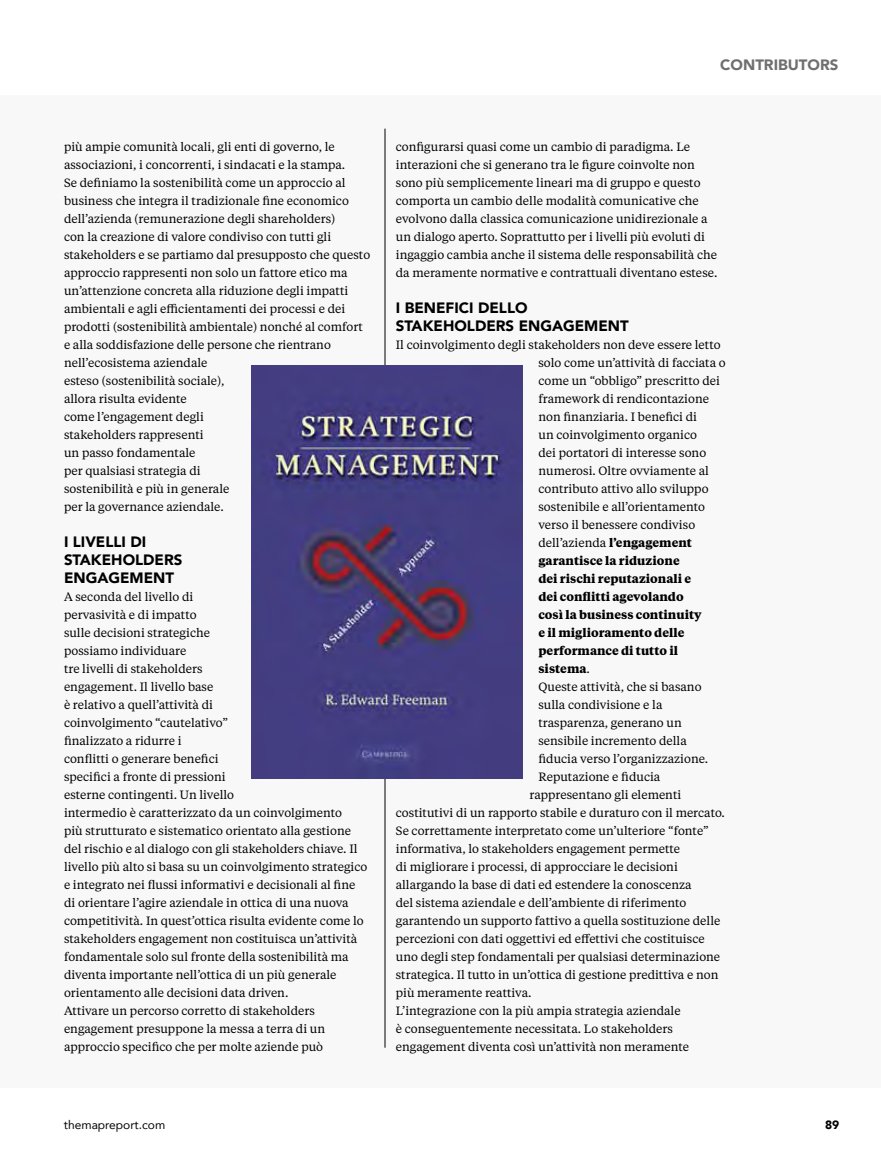
<style>
.page{position:relative;width:881px;height:1170px;background:#fff}
.page>*{position:absolute;margin:0;border:0;box-sizing:border-box;transform-origin:0 0}
.t1{font:900 15px/18px "Avenir";color:#000}
.t2{font:900 15px "Avenir";color:#706f6f}
.t3{font:12px/18px "Tiempos Text";color:#000}
.t4{font:700 12px "Tiempos Text";color:#000}
.t5{font:12px "Avenir";color:#000}
.t6{font:900 12px "Avenir";color:#000}
.s1{font-weight:700}
.s2{font-weight:400}
</style>
<div class="page">
<div style="left:0;top:95px;width:880px;height:992px;background:#f8f8f8"></div>
<hr style="left:384px;top:129px;width:1px;height:918px;background:#000">
<img style="left:252px;top:366px;width:270px;height:412px">
<p class="t2" style="left:720px;top:51px;width:120px">CONTRIBUTORS</p>
<p class="t3" style="left:64px;top:137px;width:307px">più ampie comunità locali, gli enti di governo, le associazioni, i concorrenti, i sindacati e la stampa.<br>Se definiamo la sostenibilità come un approccio al business che integra il tradizionale fine economico dell’azienda (remunerazione degli shareholders)<br>con la creazione di valore condiviso con tutti gli stakeholders e se partiamo dal presupposto che questo approccio rappresenti non solo un fattore etico ma un’attenzione concreta alla riduzione degli impatti ambientali e agli efficientamenti dei processi e dei prodotti (sostenibilità ambientale) nonché al comfort e alla soddisfazione delle persone che rientrano nell’ecosistema aziendale<br>esteso (sostenibilità sociale),<br>allora risulta evidente<br>come l’engagement degli<br>stakeholders rappresenti<br>un passo fondamentale<br>per qualsiasi strategia di<br>sostenibilità e più in generale<br>per la governance aziendale.</p>
<p class="t1" style="left:64px;top:532px;width:120px">I LIVELLI DI<br>STAKEHOLDERS<br>ENGAGEMENT</p>
<p class="t3" style="left:64px;top:587px;width:305px">A seconda del livello di<br>pervasività e di impatto<br>sulle decisioni strategiche<br>possiamo individuare<br>tre livelli di stakeholders<br>engagement. Il livello base<br>è relativo a quell’attività di<br>coinvolgimento “cautelativo”<br>finalizzato a ridurre i<br>conflitti o generare benefici<br>specifici a fronte di pressioni<br>esterne contingenti. Un livello<br>intermedio è caratterizzato da un coinvolgimento<br>più strutturato e sistematico orientato alla gestione del rischio e al dialogo con gli stakeholders chiave. Il livello più alto si basa su un coinvolgimento strategico e integrato nei flussi informativi e decisionali al fine di orientare l’agire aziendale in ottica di una nuova competitività. In quest’ottica risulta evidente come lo stakeholders engagement non costituisca un’attività fondamentale solo sul fronte della sostenibilità ma diventa importante nell’ottica di un più generale orientamento alle decisioni data driven.<br>Attivare un percorso corretto di stakeholders engagement presuppone la messa a terra di un approccio specifico che per molte aziende può</p>
<p class="t3" style="left:395px;top:137px;width:323px">configurarsi quasi come un cambio di paradigma. Le interazioni che si generano tra le figure coinvolte non sono più semplicemente lineari ma di gruppo e questo comporta un cambio delle modalità comunicative che evolvono dalla classica comunicazione unidirezionale a un dialogo aperto. Soprattutto per i livelli più evoluti di ingaggio cambia anche il sistema delle responsabilità che da meramente normative e contrattuali diventano estese.</p>
<p class="t1" style="left:395px;top:298px;width:234px">I BENEFICI DELLO<br>STAKEHOLDERS ENGAGEMENT</p>
<p class="t3" style="left:395px;top:335px;width:326px">Il coinvolgimento degli stakeholders non deve essere letto</p>
<p class="t3" style="left:538px;top:353px;width:189px">solo come un’attività di facciata o</p>
<p class="t3" style="left:538px;top:371px;width:183px">come un “obbligo” prescritto dei</p>
<p class="t3" style="left:538px;top:389px;width:172px">framework di rendicontazione</p>
<p class="t3" style="left:538px;top:407px;width:160px">non finanziaria. I benefici di</p>
<p class="t3" style="left:538px;top:425px;width:160px">un coinvolgimento organico</p>
<p class="t3" style="left:538px;top:443px;width:169px">dei portatori di interesse sono</p>
<p class="t3" style="left:538px;top:461px;width:172px">numerosi. Oltre ovviamente al</p>
<p class="t3" style="left:538px;top:479px;width:171px">contributo attivo allo sviluppo</p>
<p class="t3" style="left:538px;top:497px;width:168px">sostenibile e all’orientamento</p>
<p class="t3" style="left:538px;top:515px;width:158px">verso il benessere condiviso</p>
<p class="t3" style="left:538px;top:533px;width:155px">dell’azienda <span class="s1">l’engagement</span></p>
<p class="t4" style="left:538px;top:552px;width:143px">garantisce la riduzione</p>
<p class="t4" style="left:538px;top:570px;width:154px">dei rischi reputazionali e</p>
<p class="t4" style="left:538px;top:588px;width:147px">dei conflitti agevolando</p>
<p class="t4" style="left:538px;top:606px;width:165px">così la business continuity</p>
<p class="t4" style="left:538px;top:624px;width:147px">e il miglioramento delle</p>
<p class="t4" style="left:538px;top:642px;width:141px">performance di tutto il</p>
<p class="t4" style="left:538px;top:660px;width:53px">sistema<span class="s2">.</span></p>
<p class="t3" style="left:538px;top:677px;width:164px">Queste attività, che si basano</p>
<p class="t3" style="left:538px;top:695px;width:125px">sulla condivisione e la</p>
<p class="t3" style="left:538px;top:713px;width:145px">trasparenza, generano un</p>
<p class="t3" style="left:538px;top:731px;width:150px">sensibile incremento della</p>
<p class="t3" style="left:538px;top:749px;width:171px">fiducia verso l’organizzazione.</p>
<p class="t3" style="left:538px;top:767px;width:123px">Reputazione e fiducia</p>
<p class="t3" style="left:529px;top:785px;width:153px">rappresentano gli elementi</p>
<p class="t3" style="left:395px;top:803px;width:330px">costitutivi di un rapporto stabile e duraturo con il mercato.</p>
<p class="t3" style="left:395px;top:821px;width:314px">Se correttamente interpretato come un’ulteriore “fonte”</p>
<p class="t3" style="left:395px;top:839px;width:286px">informativa, lo stakeholders engagement permette</p>
<p class="t3" style="left:395px;top:857px;width:283px">di migliorare i processi, di approcciare le decisioni</p>
<p class="t3" style="left:395px;top:875px;width:297px">allargando la base di dati ed estendere la conoscenza</p>
<p class="t3" style="left:395px;top:893px;width:292px">del sistema aziendale e dell’ambiente di riferimento</p>
<p class="t3" style="left:395px;top:911px;width:326px">garantendo un supporto fattivo a quella sostituzione delle</p>
<p class="t3" style="left:395px;top:929px;width:310px">percezioni con dati oggettivi ed effettivi che costituisce</p>
<p class="t3" style="left:395px;top:947px;width:326px">uno degli step fondamentali per qualsiasi determinazione</p>
<p class="t3" style="left:395px;top:965px;width:324px">strategica. Il tutto in un’ottica di gestione predittiva e non</p>
<p class="t3" style="left:395px;top:983px;width:137px">più meramente reattiva.</p>
<p class="t3" style="left:395px;top:1001px;width:286px">L’integrazione con la più ampia strategia aziendale</p>
<p class="t3" style="left:395px;top:1019px;width:278px">è conseguentemente necessitata. Lo stakeholders</p>
<p class="t3" style="left:395px;top:1037px;width:295px">engagement diventa così un’attività non meramente</p>
<p class="t5" style="left:64px;top:1115px;width:103px">themapreport.com</p>
<p class="t6" style="left:824px;top:1114px;width:16px">89</p>
</div>
